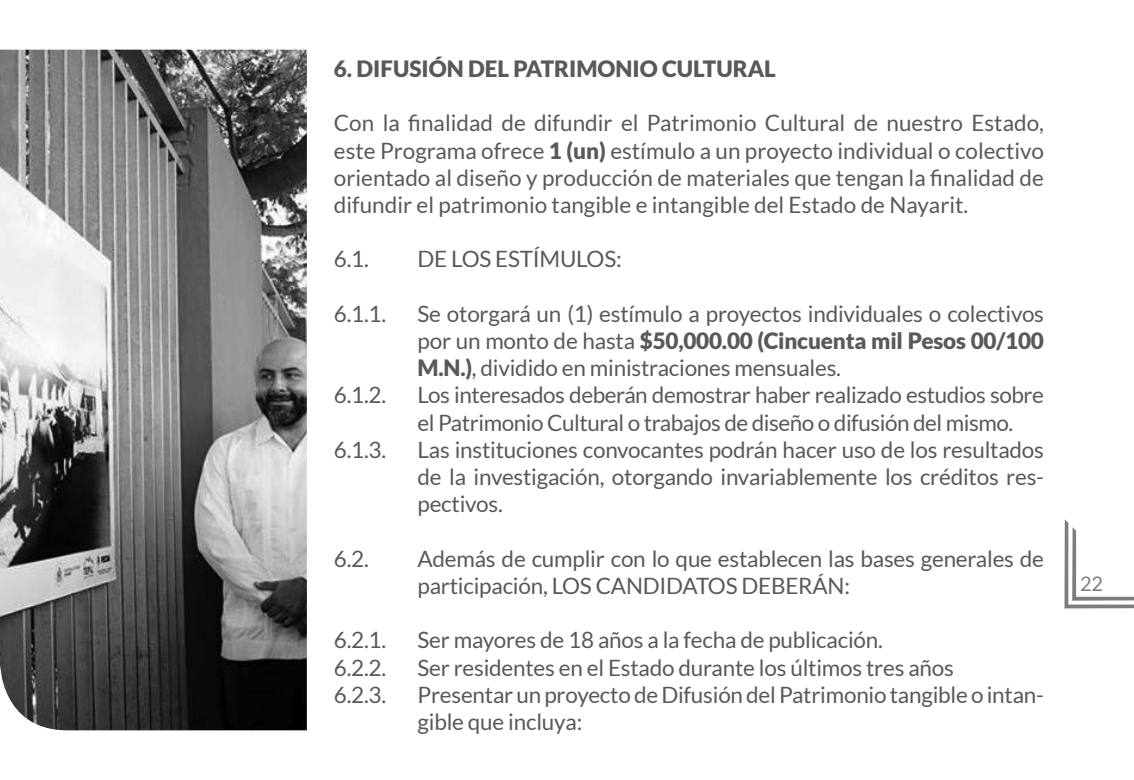
<style>
.page{position:relative;width:1134px;height:780px;background:#fff}
.page>*{position:absolute;margin:0;border:0;box-sizing:border-box;transform-origin:0 0}
.t1{font:22.5px/27.2px "Lato";letter-spacing:-.01em;color:#58595b;text-align:justify}
.t2{font:900 22.5px "Lato";color:#58595b}
.t3{font:20px "Lato";color:#7b7d7f}
.s1{font-weight:900}
</style>
<div class="page">
<svg style="left:1064px;top:519px;width:70px;height:89px"></svg>
<img style="left:0;top:50px;width:307px;height:680px">
<p class="t2" style="left:334px;top:55px;width:443px">6. DIFUSIÓN DEL PATRIMONIO CULTURAL</p>
<p class="t1" style="left:334px;top:109px;width:712px">Con la finalidad de difundir el Patrimonio Cultural de nuestro Estado, este Programa ofrece <span class="s1">1 (un)</span> estímulo a un proyecto individual o colectivo orientado al diseño y producción de materiales que tengan la finalidad de difundir el patrimonio tangible e intangible del Estado de Nayarit.</p>
<p class="t1" style="left:334px;top:245px;width:36px">6.1.</p>
<p class="t1" style="left:418px;top:245px;width:206px">DE LOS ESTÍMULOS:</p>
<p class="t1" style="left:334px;top:300px;width:54px">6.1.1.</p>
<p class="t1" style="left:418px;top:300px;width:628px">Se otorgará un (1) estímulo a proyectos individuales o colectivos por un monto de hasta <span class="s1">$50,000.00 (Cincuenta mil Pesos 00/100<br>M.N.)</span>, dividido en ministraciones mensuales.</p>
<p class="t1" style="left:334px;top:381px;width:54px">6.1.2.</p>
<p class="t1" style="left:418px;top:381px;width:628px">Los interesados deberán demostrar haber realizado estudios sobre el Patrimonio Cultural o trabajos de diseño o difusión del mismo.</p>
<p class="t1" style="left:334px;top:436px;width:54px">6.1.3.</p>
<p class="t1" style="left:418px;top:436px;width:628px">Las instituciones convocantes podrán hacer uso de los resultados de la investigación, otorgando invariablemente los créditos res&shy;pectivos.</p>
<p class="t1" style="left:334px;top:545px;width:36px">6.2.</p>
<p class="t1" style="left:418px;top:545px;width:628px">Además de cumplir con lo que establecen las bases generales de participación, LOS CANDIDATOS DEBERÁN:</p>
<p class="t1" style="left:334px;top:626px;width:54px">6.2.1.</p>
<p class="t1" style="left:418px;top:626px;width:467px">Ser mayores de 18 años a la fecha de publicación.</p>
<p class="t1" style="left:334px;top:653px;width:54px">6.2.2.</p>
<p class="t1" style="left:418px;top:653px;width:538px">Ser residentes en el Estado durante los últimos tres años</p>
<p class="t1" style="left:334px;top:681px;width:54px">6.2.3.</p>
<p class="t1" style="left:418px;top:681px;width:628px">Presentar un proyecto de Difusión del Patrimonio tangible o intan&shy;gible que incluya:</p>
<p class="t3" style="left:1080px;top:572px;width:25px">22</p>
</div>
